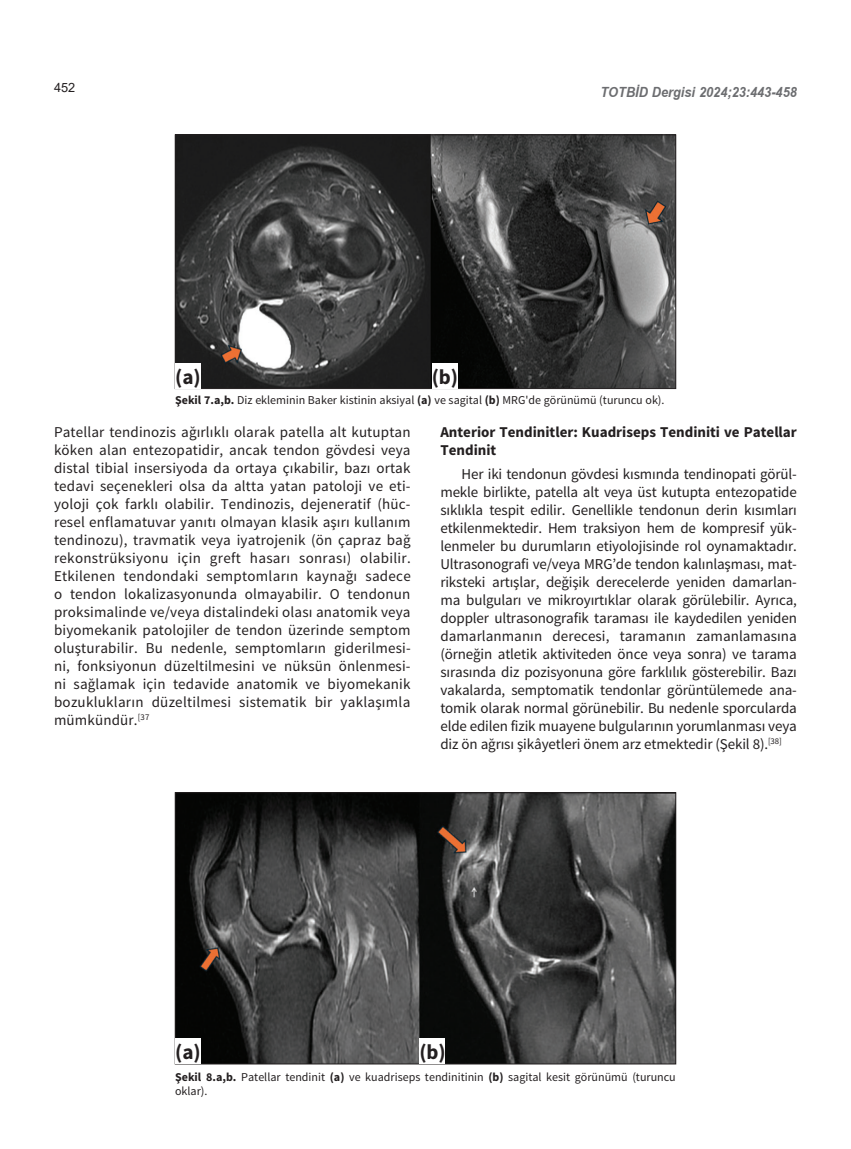
<style>
.page{position:relative;width:851px;height:1149px;background:#fff}
.page>*{position:absolute;margin:0;border:0;box-sizing:border-box;transform-origin:0 0}
.t1{font:700 21px "Source Sans Pro";color:#231f20}
.t2{font:15px/18px "Source Sans Pro";color:#231f20;text-align:justify}
.t3{font:700 15px/18px "Source Sans Pro";color:#231f20}
.t4{font:italic 700 14.1px "TR Arial";color:#6c6d70;scale:.91 1}
.t5{font:12.75px "Arial";color:#231f20}
.t6{font:12px/14.4px "Source Sans Pro";color:#231f20}
.s1{font-weight:700}
</style>
<div class="page">
<img style="left:177px;top:137px;width:496px;height:249px">
<div style="left:175px;top:135px;width:500px;height:253px;border:1px solid #231f20"></div>
<div style="left:175px;top:363px;width:26px;height:25px;background:#fff"></div>
<div style="left:431px;top:363px;width:26px;height:25px;background:#fff"></div>
<img style="left:177px;top:794px;width:496px;height:267px">
<div style="left:175px;top:792px;width:500px;height:271px;border:1px solid #231f20"></div>
<div style="left:175px;top:1037px;width:26px;height:26px;background:#fff"></div>
<div style="left:419px;top:1037px;width:26px;height:26px;background:#fff"></div>
<p class="t5" style="left:54px;top:79px;width:23px">452</p>
<p class="t4" style="left:600px;top:82px;width:217px">TOTBİD Dergisi 2024;23:443-458</p>
<h1 class="t1" style="left:175px;top:363px;width:27px">(a)</h1>
<h1 class="t1" style="left:431px;top:363px;width:28px">(b)</h1>
<p class="t6" style="left:175px;top:393px;width:491px"><span class="s1">Şekil 7.a,b.</span> Diz ekleminin Baker kistinin aksiyal <span class="s1">(a)</span> ve sagital <span class="s1">(b)</span> MRG'de görünümü (turuncu ok).</p>
<p class="t2" style="left:54px;top:423px;width:358px">Patellar tendinozis ağırlıklı olarak patella alt kutuptan köken alan entezopatidir, ancak tendon gövdesi veya distal tibial insersiyoda da ortaya çıkabilir, bazı ortak tedavi seçenekleri olsa da altta yatan patoloji ve eti&shy;yoloji çok farklı olabilir. Tendinozis, dejeneratif (hüc&shy;resel enflamatuvar yanıtı olmayan klasik aşırı kullanım tendinozu), travmatik veya iyatrojenik (ön çapraz bağ rekonstrüksiyonu için greft hasarı sonrası) olabilir.<br>Etkilenen tendondaki semptomların kaynağı sadece o tendon lokalizasyonunda olmayabilir. O tendonun proksimalinde ve/veya distalindeki olası anatomik veya biyomekanik patolojiler de tendon üzerinde semptom oluşturabilir. Bu nedenle, semptomların giderilmesi&shy;ni, fonksiyonun düzeltilmesini ve nüksün önlenmesi&shy;ni sağlamak için tedavide anatomik ve biyomekanik bozuklukların düzeltilmesi sistematik bir yaklaşımla mümkündür.<sup>[37</sup></p>
<p class="t3" style="left:440px;top:423px;width:358px">Anterior Tendinitler: Kuadriseps Tendiniti ve Patellar<br>Tendinit</p>
<p class="t2" style="left:440px;top:465px;width:358px;text-indent:21px">Her iki tendonun gövdesi kısmında tendinopati görül&shy;mekle birlikte, patella alt veya üst kutupta entezopatide sıklıkla tespit edilir. Genellikle tendonun derin kısımları etkilenmektedir. Hem traksiyon hem de kompresif yük&shy;lenmeler bu durumların etiyolojisinde rol oynamaktadır.<br>Ultrasonografi ve/veya MRG’de tendon kalınlaşması, mat&shy;riksteki artışlar, değişik derecelerde yeniden damarlan&shy;ma bulguları ve mikroyırtıklar olarak görülebilir. Ayrıca, doppler ultrasonografik taraması ile kaydedilen yeniden damarlanmanın derecesi, taramanın zamanlamasına (örneğin atletik aktiviteden önce veya sonra) ve tarama sırasında diz pozisyonuna göre farklılık gösterebilir. Bazı vakalarda, semptomatik tendonlar görüntülemede ana&shy;tomik olarak normal görünebilir. Bu nedenle sporcularda elde edilen fizik muayene bulgularının yorumlanması veya diz ön ağrısı şikâyetleri önem arz etmektedir (Şekil 8).<sup>[38]</sup></p>
<h1 class="t1" style="left:175px;top:1038px;width:27px">(a)</h1>
<h1 class="t1" style="left:419px;top:1038px;width:28px">(b)</h1>
<p class="t6" style="left:175px;top:1069px;width:502px"><span class="s1">Şekil 8.a,b.</span> Patellar tendinit <span class="s1">(a)</span> ve kuadriseps tendinitinin <span class="s1">(b)</span> sagital kesit görünümü (turuncu oklar).</p>
</div>
